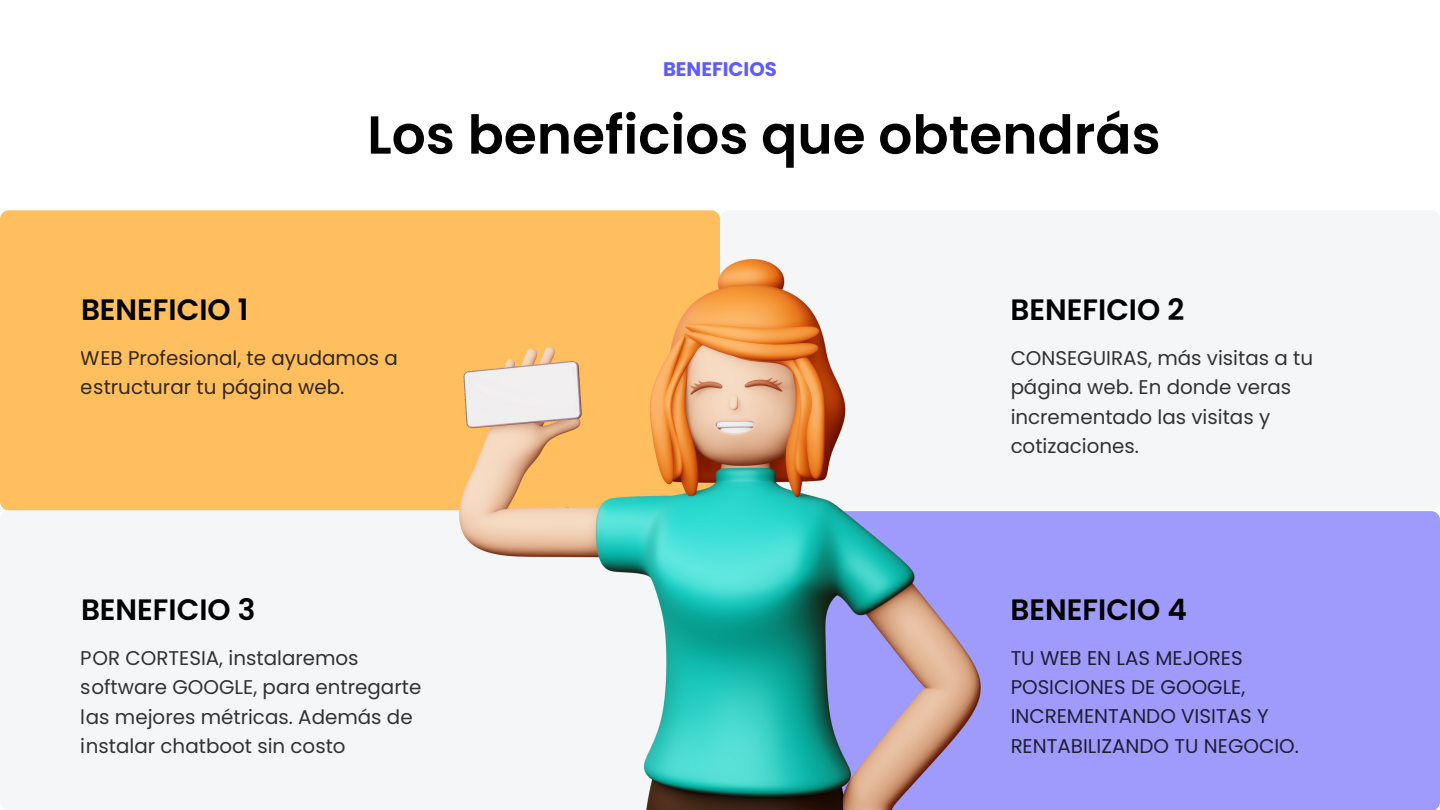
<style>
.page{position:relative;width:1440px;height:810px;background:#fff}
.page>*{position:absolute;margin:0;border:0;box-sizing:border-box;transform-origin:0 0}
.t1{font:600 53.4px "Poppins";color:#000}
.t2{font:600 29.5px "Poppins";color:#000}
.t3{font:19.9px/29.2px "Poppins";color:#000}
.t4{font:700 19.7px "Poppins";color:#5f5df8}
</style>
<div class="page">
<div style="left:0;top:210px;width:720px;height:300px;background:#ffbf5e;border-radius:9px"></div>
<div style="left:0;top:510px;width:720px;height:300px;background:#f5f6f8;border-radius:9px"></div>
<div style="left:720px;top:210px;width:720px;height:300px;background:#f5f6f8;border-radius:9px"></div>
<div style="left:720px;top:511px;width:720px;height:299px;background:#9e9bfd;border-radius:9px"></div>
<img style="left:460px;top:259px;width:521px;height:551px">
<p class="t4" style="left:663px;top:55px;width:115px">BENEFICIOS</p>
<h1 class="t1" style="left:367px;top:98px;width:795px">Los beneficios que obtendrás</h1>
<h2 class="t2" style="left:81px;top:289px;width:169px">BENEFICIO 1</h2>
<p class="t3" style="left:81px;top:343px;width:318px">WEB Profesional, te ayudamos a estructurar tu página web.</p>
<p class="t2" style="left:81px;top:589px;width:176px">BENEFICIO 3</p>
<p class="t3" style="left:81px;top:644px;width:342px">POR CORTESIA, instalaremos software GOOGLE, para entregarte las mejores métricas. Además de instalar chatboot sin costo</p>
<p class="t2" style="left:1011px;top:289px;width:175px">BENEFICIO 2</p>
<p class="t3" style="left:1011px;top:343px;width:304px">CONSEGUIRAS, más visitas a tu página web. En donde veras incrementado las visitas y cotizaciones.</p>
<h2 class="t2" style="left:1011px;top:589px;width:178px">BENEFICIO 4</h2>
<p class="t3" style="left:1011px;top:643px;width:290px">TU WEB EN LAS MEJORES<br>POSICIONES DE GOOGLE,<br>INCREMENTANDO VISITAS Y<br>RENTABILIZANDO TU NEGOCIO.</p>
</div>
